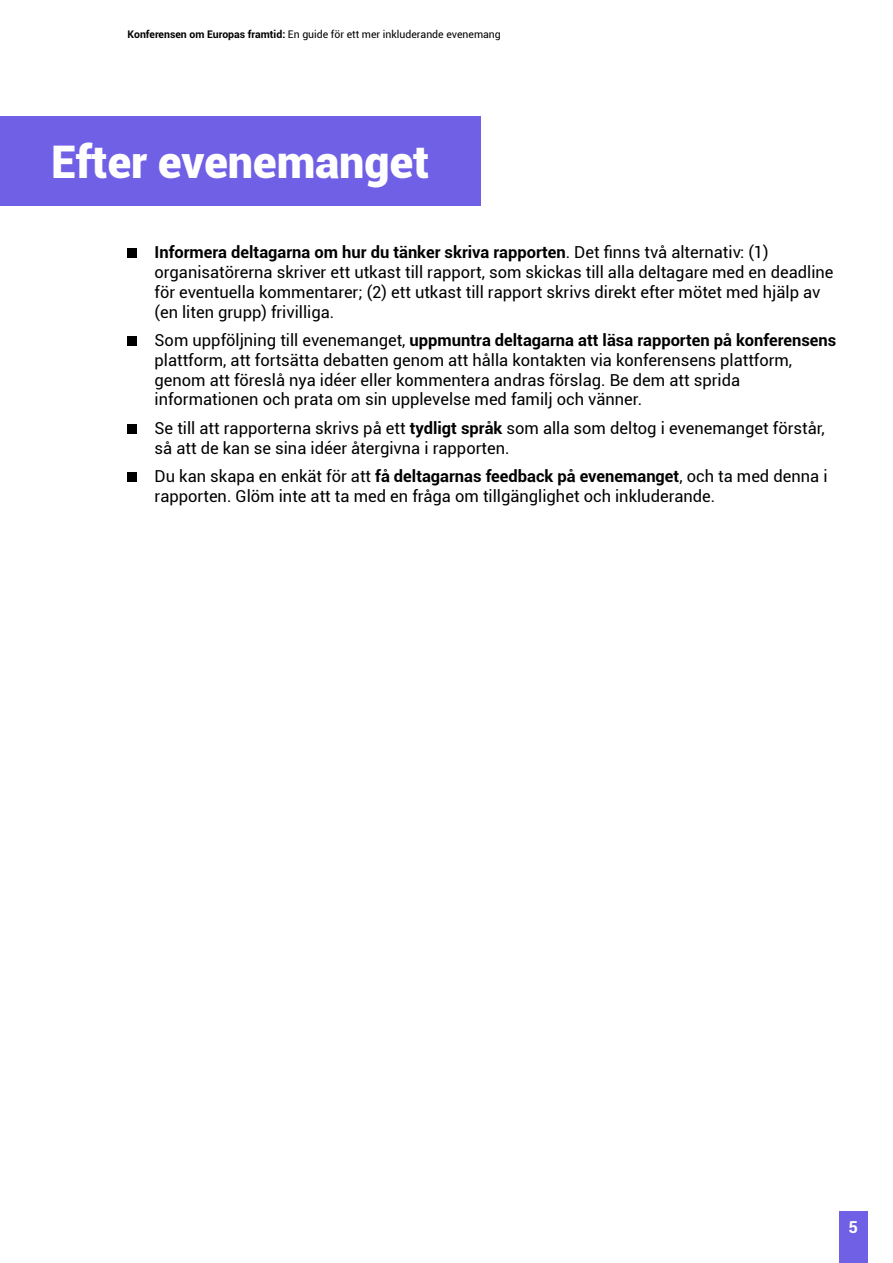
<style>
.page{position:relative;width:893px;height:1263px;background:#fff}
.page>*{position:absolute;margin:0;border:0;box-sizing:border-box;transform-origin:0 0}
.t1{font:900 45px "Roboto";color:#fff}
.t2{font:16.5px/19.8px "Roboto";color:#000}
.t3{font:700 16.5px "Roboto";color:#fff}
.t4{font:10.5px "Roboto";color:#000}
.s1{font-weight:700}
</style>
<div class="page">
<div style="left:128px;top:249px;width:9px;height:9px;background:#000"></div>
<div style="left:128px;top:336px;width:9px;height:10px;background:#000"></div>
<div style="left:128px;top:424px;width:9px;height:10px;background:#000"></div>
<div style="left:128px;top:472px;width:9px;height:10px;background:#000"></div>
<div style="left:839px;top:1212px;width:28px;height:51px;background:#7060e6"></div>
<div style="left:0;top:116px;width:480px;height:90px;background:#7060e6"></div>
<p class="t4" style="left:128px;top:27px;width:375px"><span class="s1">Konferensen om Europas framtid:</span> En guide för ett mer inkluderande evenemang</p>
<p class="t1" style="left:51px;top:130px;width:380px">Efter evenemanget</p>
<p class="t2" style="left:155px;top:242px;width:680px"><span class="s1">Informera deltagarna om hur du tänker skriva rapporten</span>. Det finns två alternativ: (1) organisatörerna skriver ett utkast till rapport, som skickas till alla deltagare med en deadline för eventuella kommentarer; (2) ett utkast till rapport skrivs direkt efter mötet med hjälp av (en liten grupp) frivilliga.</p>
<p class="t2" style="left:155px;top:330px;width:683px">Som uppföljning till evenemanget, <span class="s1">uppmuntra deltagarna att läsa rapporten på konferensens </span>plattform, att fortsätta debatten genom att hålla kontakten via konferensens plattform, genom att föreslå nya idéer eller kommentera andras förslag. Be dem att sprida informationen och prata om sin upplevelse med familj och vänner.</p>
<p class="t2" style="left:155px;top:417px;width:672px">Se till att rapporterna skrivs på ett <span class="s1">tydligt språk</span> som alla som deltog i evenemanget förstår, så att de kan se sina idéer återgivna i rapporten.</p>
<p class="t2" style="left:155px;top:465px;width:674px">Du kan skapa en enkät för att <span class="s1">få deltagarnas feedback på evenemanget</span>, och ta med denna i rapporten. Glöm inte att ta med en fråga om tillgänglighet och inkluderande.</p>
<p class="t3" style="left:848px;top:1215px;width:11px">5</p>
</div>
